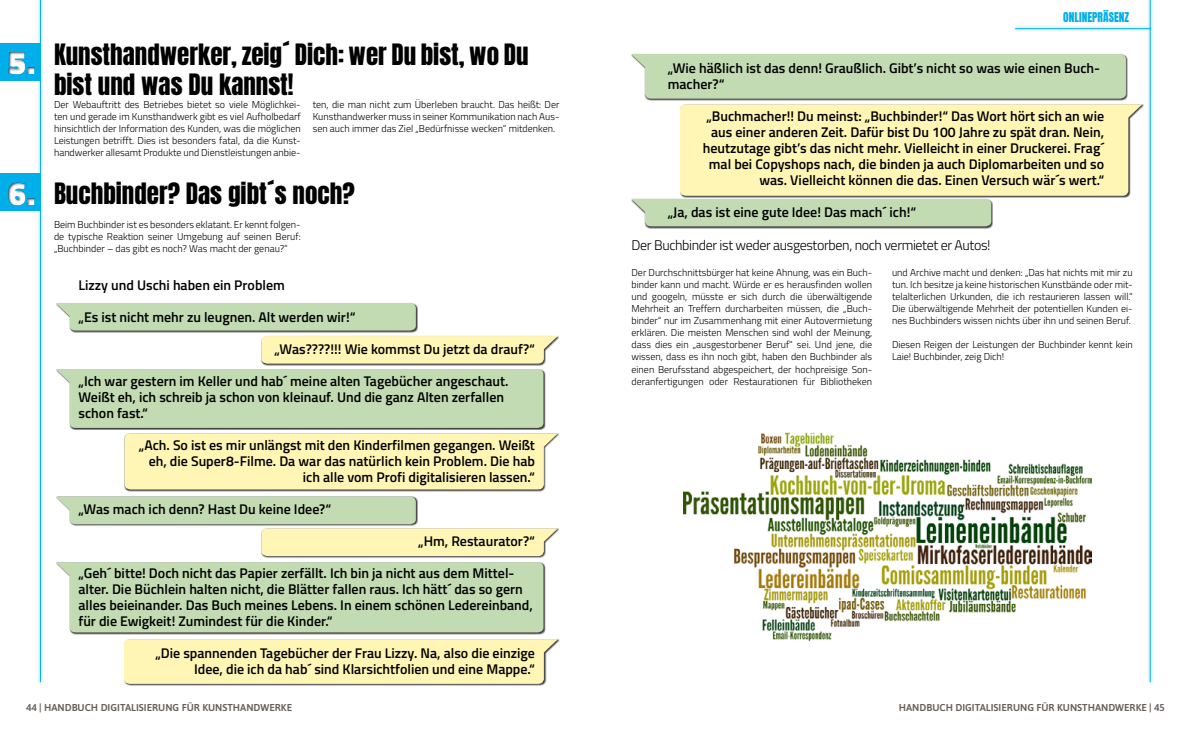
<style>
.page{position:relative;width:1191px;height:738px;background:#fff}
.page>*{position:absolute;margin:0;border:0;box-sizing:border-box;transform-origin:0 0}
.t1{font:900 33.2px "Titillium Web";color:#fff}
.t2{font:25px/30px "Anton";color:#000}
.t3{font:600 14px/16px "Titillium Web";color:#000}
.t4{font:300 14px "Titillium Web";letter-spacing:-.025em;color:#000}
.t5{font:11.5px "Anton";color:#00afea}
.t6{font:300 10px/12px "Titillium Web";color:#000;text-align:justify}
.t7{font:600 10px "Asap";color:#65605c}
</style>
<div class="page">
<div style="left:37px;top:0;width:7px;height:685px;background:#00afea;opacity:.75"></div>
<hr style="left:40px;top:0;width:1px;height:681px;background:#00afea">
<div style="left:1146px;top:0;width:8px;height:685px;background:#00afea;opacity:.75"></div>
<hr style="left:1149px;top:0;width:1px;height:681px;background:#00afea">
<div style="left:1011px;top:25px;width:142px;height:7px;background:#00afea;opacity:.75"></div>
<hr style="left:1015px;top:28px;width:135px;height:1px;background:#00afea">
<div style="left:0;top:30px;width:71px;height:57px;background:#000;opacity:.75"></div>
<div style="left:0;top:160px;width:71px;height:57px;background:#000;opacity:.75"></div>
<div style="left:56px;top:302px;width:362px;height:30px;background:#000;opacity:.75"></div>
<div style="left:56px;top:303px;width:360px;height:27px;background:#c2dbb3"></div>
<div style="left:631px;top:198px;width:362px;height:30px;background:#000;opacity:.75"></div>
<div style="left:631px;top:199px;width:360px;height:27px;background:#c2dbb3"></div>
<div style="left:631px;top:54px;width:497px;height:47px;background:#656565"></div>
<div style="left:631px;top:54px;width:495px;height:45px;background:#c2dbb3"></div>
<div style="left:56px;top:561px;width:489px;height:73px;background:#778170"></div>
<div style="left:56px;top:562px;width:487px;height:70px;background:#c2dbb3"></div>
<div style="left:56px;top:368px;width:489px;height:61px;background:#000;opacity:.75"></div>
<div style="left:56px;top:369px;width:487px;height:58px;background:#c2dbb3"></div>
<div style="left:261px;top:335px;width:298px;height:30px;background:#000;opacity:.75"></div>
<div style="left:261px;top:336px;width:296px;height:27px;background:#fff6b5"></div>
<div style="left:261px;top:528px;width:298px;height:30px;background:#000;opacity:.75"></div>
<svg style="left:56px;top:496px;width:501px;height:59px"></svg>
<div style="left:125px;top:433px;width:435px;height:58px;background:#000;opacity:.75"></div>
<div style="left:125px;top:433px;width:432px;height:56px;background:#fff6b5"></div>
<div style="left:124px;top:638px;width:436px;height:47px;background:#000;opacity:.75"></div>
<svg style="left:124px;top:638px;width:433px;height:45px;background:#fdf5b7"></svg>
<div style="left:680px;top:104px;width:463px;height:94px;background:#000;opacity:.75"></div>
<div style="left:680px;top:104px;width:461px;height:92px;background:#fff6b5"></div>
<img style="left:683px;top:432px;width:408px;height:210px">
<h1 class="t1" style="left:8px;top:38px;width:29px">5.</h1>
<h1 class="t1" style="left:8px;top:168px;width:29px">6.</h1>
<h2 class="t2" style="left:54px;top:41px;width:476px">Kunsthandwerker, zeig´ Dich: wer Du bist, wo Du bist und was Du kannst!</h2>
<p class="t6" style="left:54px;top:98px;width:248px">Der Webauftritt des Betriebes bietet so viele Möglichkei&shy;ten und gerade im Kunsthandwerk gibt es viel Aufholbedarf hinsichtlich der Information des Kunden, was die möglichen Leistungen betrifft. Dies ist besonders fatal, da die Kunst&shy;handwerker allesamt Produkte und Dienstleistungen anbie-</p>
<p class="t6" style="left:313px;top:98px;width:248px">ten, die man nicht zum Überleben braucht. Das heißt: Der Kunsthandwerker muss in seiner Kommunikation nach Aus&shy;sen auch immer das Ziel „Bedürfnisse wecken“ mitdenken.</p>
<h2 class="t2" style="left:54px;top:180px;width:302px">Buchbinder? Das gibt´s noch?</h2>
<p class="t6" style="left:54px;top:218px;width:248px">Beim Buchbinder ist es besonders eklatant. Er kennt folgen&shy;de typische Reaktion seiner Umgebung auf seinen Beruf: „Buchbinder – das gibt es noch? Was macht der genau?“</p>
<h3 class="t3" style="left:78px;top:276px;width:208px">Lizzy und Uschi haben ein Problem</h3>
<h3 class="t3" style="left:78px;top:308px;width:278px">„Es ist nicht mehr zu leugnen. Alt werden wir!“</h3>
<h3 class="t3" style="left:274px;top:340px;width:262px">„Was????!!! Wie kommst Du jetzt da drauf?“</h3>
<h3 class="t3" style="left:78px;top:372px;width:431px">„Ich war gestern im Keller und hab´ meine alten Tagebücher angeschaut.<br>Weißt eh, ich schreib ja schon von kleinauf. Und die ganz Alten zerfallen schon fast.“</h3>
<h3 class="t3" style="left:139px;top:436px;width:397px;text-align:right">„Ach. So ist es mir unlängst mit den Kinderfilmen gegangen. Weißt eh, die Super8-Filme. Da war das natürlich kein Problem. Die hab ich alle vom Profi digitalisieren lassen.“</h3>
<h3 class="t3" style="left:78px;top:500px;width:254px">„Was mach ich denn? Hast Du keine Idee?“</h3>
<h3 class="t3" style="left:418px;top:532px;width:118px">„Hm, Restaurator?“</h3>
<p class="t3" style="left:78px;top:564px;width:456px">„Geh´ bitte! Doch nicht das Papier zerfällt. Ich bin ja nicht aus dem Mittel&shy;alter. Die Büchlein halten nicht, die Blätter fallen raus. Ich hätt´ das so gern alles beieinander. Das Buch meines Lebens. In einem schönen Ledereinband, für die Ewigkeit! Zumindest für die Kinder.“</p>
<h3 class="t3" style="left:155px;top:644px;width:381px;text-align:right">„Die spannenden Tagebücher der Frau Lizzy. Na, also die einzige<br>Idee, die ich da hab´ sind Klarsichtfolien und eine Mappe.“</h3>
<p class="t5" style="left:1063px;top:11px;width:68px">ONLINEPRÄSENZ</p>
<h3 class="t3" style="left:668px;top:59px;width:434px">„Wie häßlich ist das denn! Graußlich. Gibt’s nicht so was wie einen Buch&shy;macher?“</h3>
<p class="t3" style="left:703px;top:107px;width:403px;text-align:right">„Buchmacher!! Du meinst: „Buchbinder!“ Das Wort hört sich an wie aus einer anderen Zeit. Dafür bist Du 100 Jahre zu spät dran. Nein, heutzutage gibt’s das nicht mehr. Vielleicht in einer Druckerei. Frag´ mal bei Copyshops nach, die binden ja auch Diplomarbeiten und so was. Vielleicht können die das. Einen Versuch wär´s wert.“</p>
<h3 class="t3" style="left:668px;top:203px;width:250px">„Ja, das ist eine gute Idee! Das mach´ ich!“</h3>
<h3 class="t4" style="left:631px;top:235px;width:360px">Der Buchbinder ist weder ausgestorben, noch vermietet er Autos!</h3>
<p class="t6" style="left:631px;top:266px;width:242px">Der Durchschnittsbürger hat keine Ahnung, was ein Buch&shy;binder kann und macht. Würde er es herausfinden wollen und googeln, müsste er sich durch die überwältigende Mehrheit an Treffern durcharbeiten müssen, die „Buch&shy;binder“ nur im Zusammenhang mit einer Autovermietung erklären. Die meisten Menschen sind wohl der Meinung, dass dies ein „ausgestorbener Beruf“ sei. Und jene, die wissen, dass es ihn noch gibt, haben den Buchbinder als einen Berufsstand abgespeichert, der hochpreisige Son&shy;deranfertigungen oder Restaurationen für Bibliotheken</p>
<p class="t6" style="left:892px;top:266px;width:242px">und Archive macht und denken: „Das hat nichts mit mir zu tun. Ich besitze ja keine historischen Kunstbände oder mit&shy;telalterlichen Urkunden, die ich restaurieren lassen will.“ Die überwältigende Mehrheit der potentiellen Kunden ei&shy;nes Buchbinders wissen nichts über ihn und seinen Beruf.</p>
<p class="t6" style="left:892px;top:338px;width:242px">Diesen Reigen der Leistungen der Buchbinder kennt kein<br>Laie! Buchbinder, zeig Dich!</p>
<p class="t7" style="left:26px;top:700px;width:268px">44 | HANDBUCH DIGITALISIERUNG FÜR KUNSTHANDWERKE</p>
<p class="t7" style="left:898px;top:700px;width:268px">HANDBUCH DIGITALISIERUNG FÜR KUNSTHANDWERKE | 45</p>
</div>
